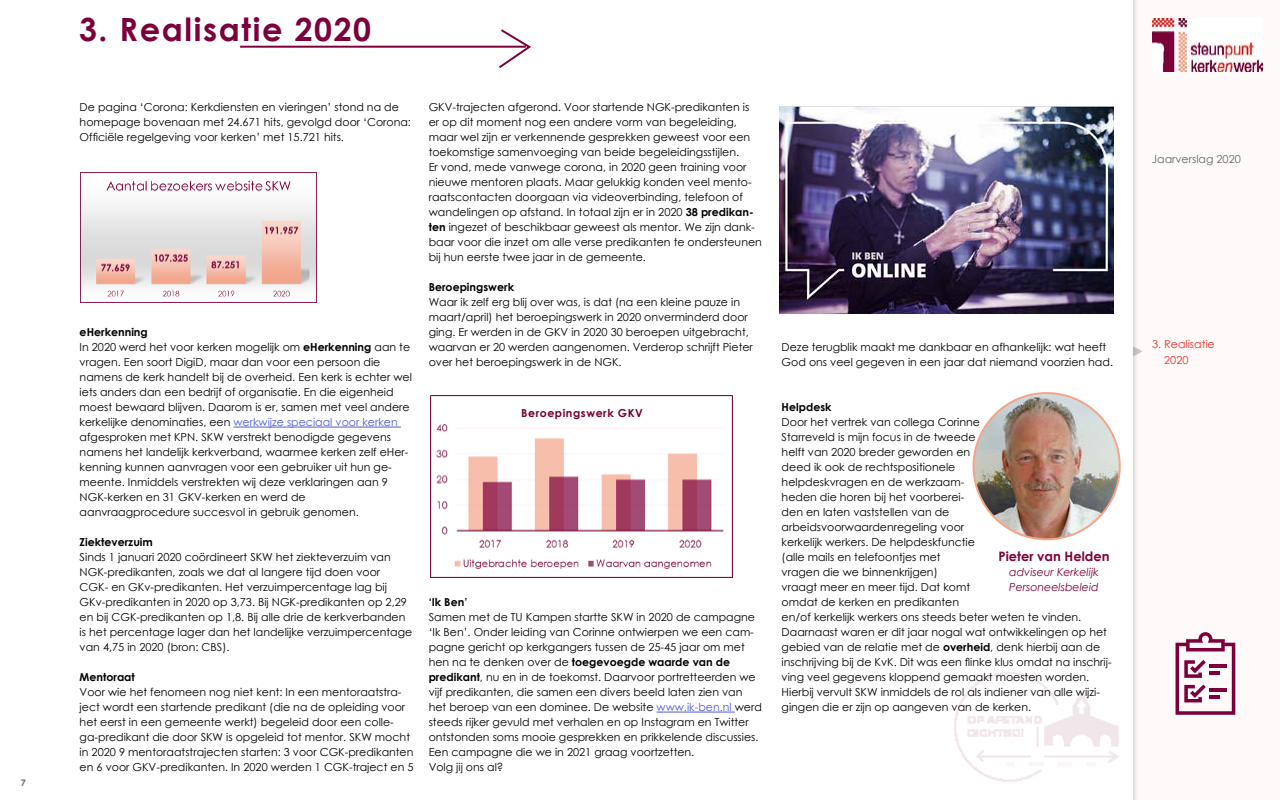
<style>
.page{position:relative;width:1280px;height:800px;background:#fff}
.page>*{position:absolute;margin:0;border:0;box-sizing:border-box;transform-origin:0 0}
.t1{font:700 32px "Century Gothic";letter-spacing:.05em;color:#7b003b}
.t2{font:700 13px "Century Gothic";color:#7b003b}
.t3{font:11px/15px "Century Gothic";color:#000}
.t4{font:700 11px "Century Gothic";color:#000}
.t5{font:italic 11px/15px "Century Gothic";color:#7b003b}
.t6{font:700 11px "Century Gothic";letter-spacing:.05em;color:#740031}
.t7{font:11px/16px "Century Gothic";color:#e5352c}
.t8{font:11px "Century Gothic";color:#666}
.t9{font:700 9px "Century Gothic";color:#666}
.s1{font-weight:700}
.s2{color:#4f5cd6}
</style>
<div class="page">
<div style="left:1124px;top:0;width:156px;height:800px;background:#fefaf9"></div>
<img style="left:1152px;top:19px;width:111px;height:52px">
<img style="left:954px;top:672px;width:165px;height:110px">
<svg style="left:1176px;top:632px;width:59px;height:83px"></svg>
<hr style="left:1209px;top:688px;width:18px;height:4px;background:#7b003b">
<hr style="left:1209px;top:695px;width:10px;height:4px;background:#7b003b">
<svg style="left:1133px;top:346px;width:9px;height:10px"></svg>
<hr style="left:233px;top:427px;width:168px;height:1px;background:#4f5cd6">
<hr style="left:657px;top:712px;width:78px;height:1px;background:#4f5cd6">
<img style="left:974px;top:393px;width:146px;height:146px;border-radius:73px">
<img style="left:80px;top:173px;width:237px;height:130px">
<img style="left:430px;top:396px;width:303px;height:182px">
<img style="left:779px;top:106px;width:334px;height:207px">
<svg style="left:240px;top:29px;width:291px;height:39px"></svg>
<div style="left:511px;top:398px;width:160px;height:27px;background:#fff"></div>
<p class="t9" style="left:21px;top:776px;width:7px">7</p>
<h1 class="t1" style="left:79px;top:5px;width:294px">3. Realisatie 2020</h1>
<p class="t3" style="left:80px;top:99px;width:333px">De pagina ‘Corona: Kerkdiensten en vieringen’ stond na de homepage bovenaan met 24.671 hits, gevolgd door ‘Corona:<br>Officiële regelgeving voor kerken’ met 15.721 hits.</p>
<p class="t3" style="left:80px;top:324px;width:334px"><span class="s1">eHerkenning<br></span>In 2020 werd het voor kerken mogelijk om <span class="s1">eHerkenning</span> aan te vragen. Een soort DigiD, maar dan voor een persoon die namens de kerk handelt bij de overheid. Een kerk is echter wel iets anders dan een bedrijf of organisatie. En die eigenheid moest bewaard blijven. Daarom is er, samen met veel andere kerkelijke denominaties, een <span class="s2">werkwijze speciaal voor kerken </span>afgesproken met KPN. SKW verstrekt benodigde gegevens namens het landelijk kerkverband, waarmee kerken zelf eHer&shy;kenning kunnen aanvragen voor een gebruiker uit hun ge&shy;meente. Inmiddels verstrekten wij deze verklaringen aan 9<br>NGK-kerken en 31 GKV-kerken en werd de aanvraagprocedure succesvol in gebruik genomen.</p>
<p class="t4" style="left:80px;top:534px;width:75px">Ziekteverzuim</p>
<p class="t3" style="left:80px;top:549px;width:334px">Sinds 1 januari 2020 coördineert SKW het ziekteverzuim van NGK-predikanten, zoals we dat al langere tijd doen voor<br>CGK- en GKv-predikanten. Het verzuimpercentage lag bij GKv-predikanten in 2020 op 3,73. Bij NGK-predikanten op 2,29 en bij CGK-predikanten op 1,8. Bij alle drie de kerkverbanden is het percentage lager dan het landelijke verzuimpercentage van 4,75 in 2020 (bron: CBS).</p>
<p class="t4" style="left:80px;top:669px;width:57px">Mentoraat</p>
<p class="t3" style="left:80px;top:684px;width:335px">Voor wie het fenomeen nog niet kent: In een mentoraatstra&shy;ject wordt een startende predikant (die na de opleiding voor het eerst in een gemeente werkt) begeleid door een colle&shy;ga-predikant die door SKW is opgeleid tot mentor. SKW mocht in 2020 9 mentoraatstrajecten starten: 3 voor CGK-predikanten en 6 voor GKV-predikanten. In 2020 werden 1 CGK-traject en 5</p>
<p class="t3" style="left:429px;top:99px;width:335px">GKV-trajecten afgerond. Voor startende NGK-predikanten is er op dit moment nog een andere vorm van begeleiding, maar wel zijn er verkennende gesprekken geweest voor een toekomstige samenvoeging van beide begeleidingsstijlen.<br>Er vond, mede vanwege corona, in 2020 geen training voor nieuwe mentoren plaats. Maar gelukkig konden veel mento&shy;raatscontacten doorgaan via videoverbinding, telefoon of wandelingen op afstand. In totaal zijn er in 2020 <span class="s1">38 predikan&shy;ten</span> ingezet of beschikbaar geweest als mentor. We zijn dank&shy;baar voor die inzet om alle verse predikanten te ondersteunen bij hun eerste twee jaar in de gemeente.</p>
<p class="t4" style="left:429px;top:279px;width:87px">Beroepingswerk</p>
<p class="t3" style="left:429px;top:294px;width:326px">Waar ik zelf erg blij over was, is dat (na een kleine pauze in maart/april) het beroepingswerk in 2020 onverminderd door ging. Er werden in de GKV in 2020 30 beroepen uitgebracht, waarvan er 20 werden aangenomen. Verderop schrijft Pieter over het beroepingswerk in de NGK.</p>
<p class="t6" style="left:521px;top:405px;width:123px">Beroepingswerk GKV</p>
<p class="t4" style="left:429px;top:594px;width:40px">‘Ik Ben’</p>
<p class="t3" style="left:429px;top:609px;width:335px">Samen met de TU Kampen startte SKW in 2020 de campagne ‘Ik Ben’. Onder leiding van Corinne ontwierpen we een cam&shy;pagne gericht op kerkgangers tussen de 25-45 jaar om met hen na te denken over de <span class="s1">toegevoegde waarde van de predikant</span>, nu en in de toekomst. Daarvoor portretteerden we vijf predikanten, die samen een divers beeld laten zien van het beroep van een dominee. De website <span class="s2">www.ik-ben.nl</span> werd steeds rijker gevuld met verhalen en op Instagram en Twitter ontstonden soms mooie gesprekken en prikkelende discussies.<br>Een campagne die we in 2021 graag voortzetten.<br>Volg jij ons al?</p>
<p class="t3" style="left:782px;top:339px;width:333px">Deze terugblik maakt me dankbaar en afhankelijk: wat heeft<br>God ons veel gegeven in een jaar dat niemand voorzien had.</p>
<p class="t4" style="left:782px;top:399px;width:51px">Helpdesk</p>
<p class="t3" style="left:782px;top:414px;width:331px">Door het vertrek van collega Corinne<br>Starreveld is mijn focus in de tweede<br>helft van 2020 breder geworden en<br>deed ik ook de rechtspositionele<br>helpdeskvragen en de werkzaam-<br>heden die horen bij het voorberei-<br>den en laten vaststellen van de<br>arbeidsvoorwaardenregeling voor<br>kerkelijk werkers. De helpdeskfunctie<br>(alle mails en telefoontjes met<br>vragen die we binnenkrijgen)<br>vraagt meer en meer tijd. Dat komt<br>omdat de kerken en predikanten<br>en/of kerkelijk werkers ons steeds beter weten te vinden.<br>Daarnaast waren er dit jaar nogal wat ontwikkelingen op het gebied van de relatie met de <span class="s1">overheid</span>, denk hierbij aan de inschrijving bij de KvK. Dit was een flinke klus omdat na inschrij&shy;ving veel gegevens kloppend gemaakt moesten worden.<br>Hierbij vervult SKW inmiddels de rol als indiener van alle wijzi&shy;gingen die er zijn op aangeven van de kerken.</p>
<p class="t2" style="left:998px;top:546px;width:113px">Pieter van Helden</p>
<p class="t5" style="left:1009px;top:564px;width:91px">adviseur Kerkelijk<br>Personeelsbeleid</p>
<p class="t8" style="left:1152px;top:151px;width:91px">Jaarverslag 2020</p>
<p class="t7" style="left:1164px;top:336px;width:52px;text-indent:-12px">3. Realisatie<br>2020</p>
</div>
